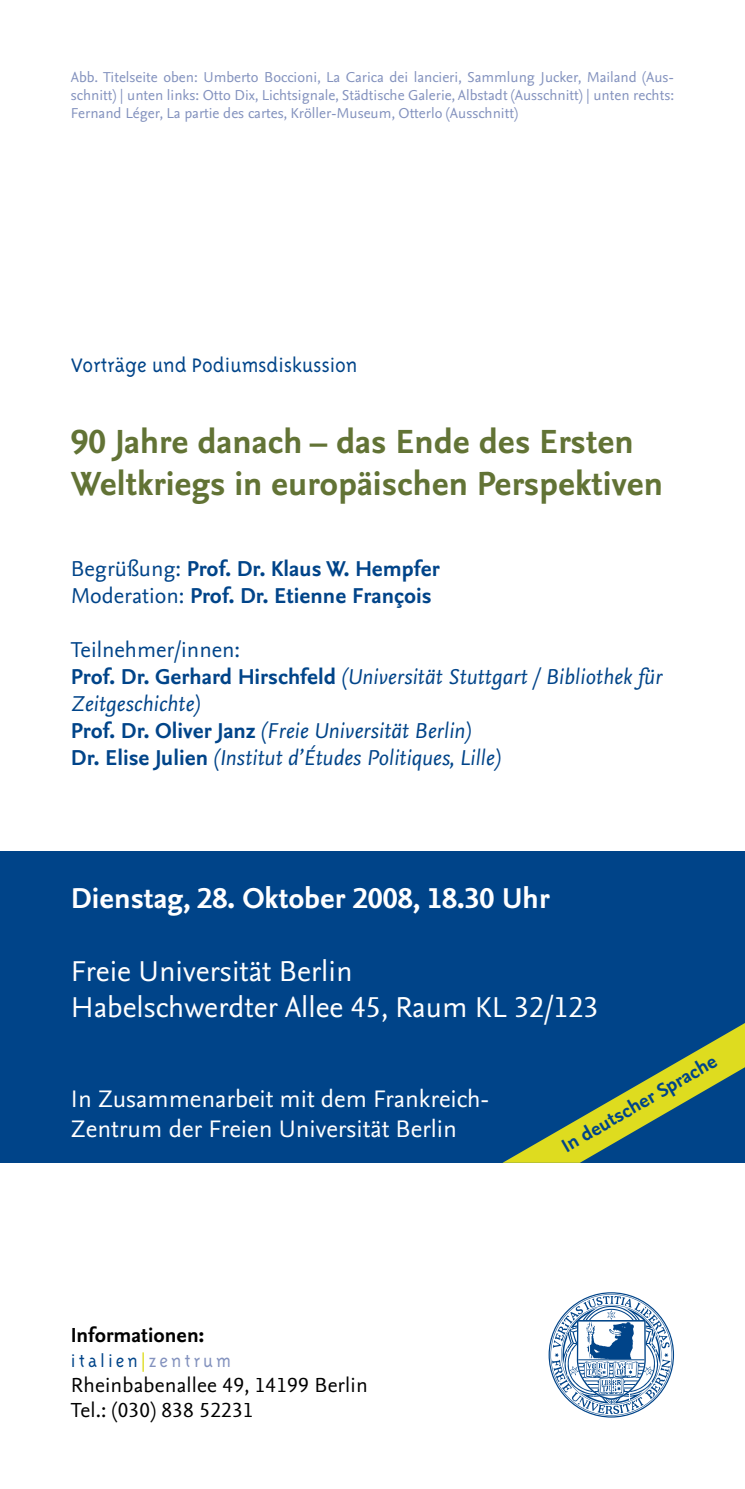
<style>
.page{position:relative;width:745px;height:1489px;background:#fff}
.page>*{position:absolute;margin:0;border:0;box-sizing:border-box;transform-origin:0 0}
.t1{font:700 35px/42px "Nexus Sans OT";color:#627335}
.t2{font:30px/36px "Nexus Sans OT";color:#fff}
.t3{font:700 30px "Nexus Sans OT";color:#fff}
.t4{font:25px/30px "Nexus Sans OT";color:#fff}
.t5{font:italic 22.5px/27px "Nexus Sans OT";color:#004489}
.t6{font:700 22.5px/27px "Nexus Sans OT";color:#004489}
.t7{font:300 22.5px "Triplex";color:#004489}
.t8{font:21.25px/25px "Nexus Sans OT";letter-spacing:.01em;color:#000}
.t9{font:700 21.25px "Nexus Sans OT";color:#000}
.t10{font:700 20px "Nexus Sans OT";color:#004489}
.t11{font:300 20px "Triplex";letter-spacing:.15em;color:#004489}
.t12{font:15px/18px "Nexus Sans OT";color:#8392be;text-align:justify}
.s1{font-weight:400}
.s2{font-style:normal}
.s3{font-weight:700;font-style:normal}
.s4{font-family:"Scala Sans Pro";font-weight:400;color:#dedc1f}
.s5{color:#8392be}
</style>
<div class="page">
<div style="left:0;top:850px;width:744px;height:312px;background:#004489"></div>
<svg style="left:548px;top:1292px;width:125px;height:125px"></svg>
<svg style="left:504px;top:1023px;width:240px;height:139px"></svg>
<p class="t12" style="left:71px;top:68px;width:604px">Abb. Titelseite oben: Umberto Boccioni, La Carica dei lancieri, Sammlung Jucker, Mailand (Aus&shy;schnitt) | unten links: Otto Dix, Lichtsignale, Städtische Galerie, Albstadt (Ausschnitt) | unten rechts:<br>Fernand Léger, La partie des cartes, Kröller-Museum, Otterlo (Ausschnitt)</p>
<h3 class="t7" style="left:71px;top:352px;width:288px">Vorträge und Podiumsdiskussion</h3>
<h1 class="t1" style="left:71px;top:420px;width:593px">90 Jahre danach – das Ende des Ersten<br>Weltkriegs in europäischen Perspektiven</h1>
<h3 class="t6" style="left:71px;top:554px;width:370px"><span class="s1">Begrüßung:</span> Prof. Dr. Klaus W. Hempfer<br><span class="s1">Moderation:</span> Prof. Dr. Etienne François</h3>
<h3 class="t5" style="left:71px;top:635px;width:592px"><span class="s2">Teilnehmer/innen:<br></span><span class="s3">Prof. Dr. Gerhard Hirschfeld</span> (Universität Stuttgart / Bibliothek für Zeitgeschichte)<br><span class="s3">Prof. Dr. Oliver Janz</span> (Freie Universität Berlin)<br><span class="s3">Dr. Elise Julien</span> (Institut d’Études Politiques, Lille)</h3>
<h2 class="t3" style="left:71px;top:879px;width:479px">Dienstag, 28. Oktober 2008, 18.30 Uhr</h2>
<h2 class="t2" style="left:71px;top:952px;width:529px">Freie Universität Berlin<br>Habelschwerdter Allee 45, Raum KL 32/123</h2>
<h3 class="t4" style="left:71px;top:1082px;width:420px">In Zusammenarbeit mit dem Frankreich-<br>Zentrum der Freien Universität Berlin</h3>
<h3 class="t9" style="left:71px;top:1320px;width:134px">Informationen:</h3>
<h3 class="t11" style="left:71px;top:1349px;width:161px">italien<span class="s4">|</span><span class="s5">zentrum</span></h3>
<h3 class="t8" style="left:71px;top:1371px;width:298px">Rheinbabenallee 49, 14199 Berlin<br>Tel.: (030) 838 52231</h3>
<h3 class="t10" style="left:556px;top:1135px;width:177px;rotate:-30deg">In deutscher Sprache</h3>
</div>
